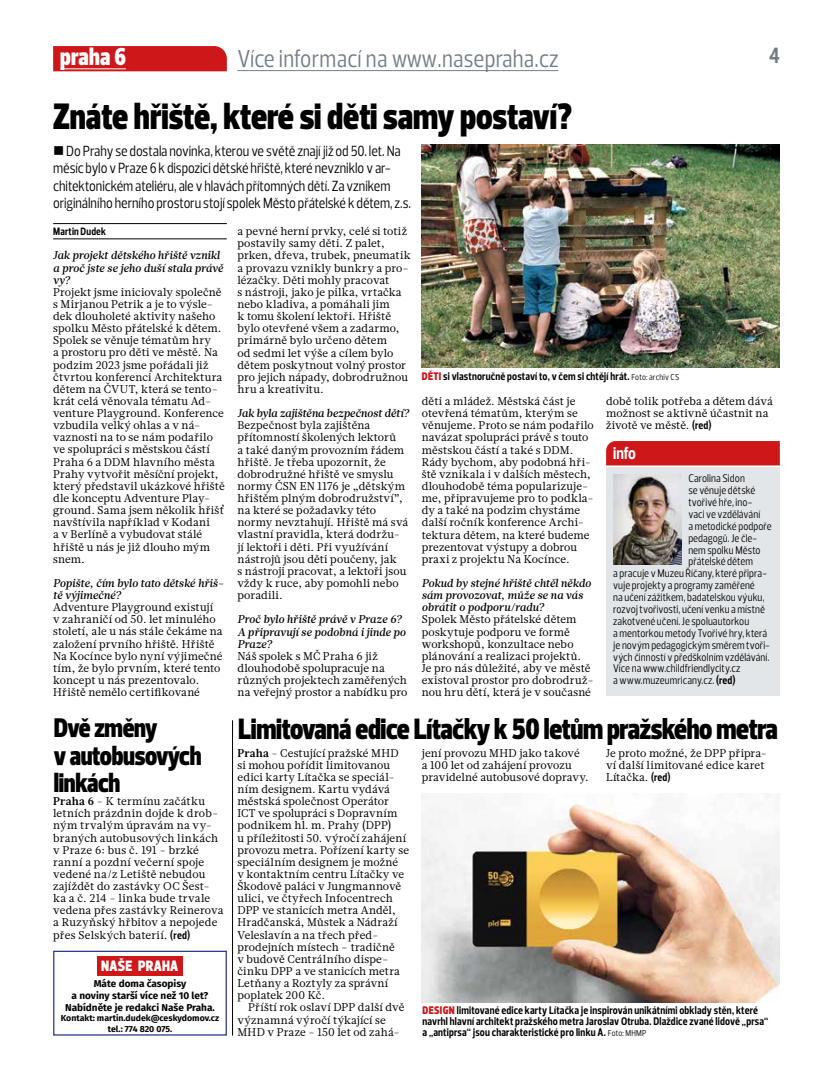
<style>
.page{position:relative;width:833px;height:1081px;background:#fff}
.page>*{position:absolute;margin:0;border:0;box-sizing:border-box;transform-origin:0 0}
.t1{font:900 37.5px "Prelo Condensed";color:#000}
.t2{font:900 30px "Prelo Condensed";letter-spacing:-.01em;color:#000}
.t3{font:900 27.5px/27.5px "Prelo Condensed";letter-spacing:-.01em;color:#000}
.t4{font:25px "Prelo Condensed";letter-spacing:.01em;color:#717e86}
.t5{font:900 25px "Prelo Condensed";letter-spacing:.01em;color:#fff}
.t6{font:700 22.5px "Prelo Condensed";color:#717e86}
.t7{font:700 17.5px "Prelo Condensed";color:#fff}
.t8{font:900 15.38px "Prelo Condensed";letter-spacing:.02em;color:#fff}
.t9{font:15px/17.5px "Prelo Condensed";letter-spacing:-.005em;color:#000}
.t10{font:11.25px/12.1px "Glosa Text";letter-spacing:.005em;color:#000}
.t11{font:11.25px "Prelo Condensed";letter-spacing:.005em;color:#000}
.t12{font:italic 500 11.25px/12.1px "Glosa Text";letter-spacing:.005em;color:#000}
.t13{font:700 11.25px/11.2px "Prelo Condensed";letter-spacing:.015em;color:#000}
.t14{font:700 10.88px "Prelo Condensed";letter-spacing:.02em;color:#000}
.t15{font:700 10px/12px "Fira Sans";color:#000;text-align:center}
.t16{font:700 8.75px/10.5px "Fira Sans";color:#000;text-align:center}
.s1{font-weight:700}
.s2{font-family:"Prelo Condensed";font-weight:700}
.s3{font-weight:900;color:#cd1719}
.s4{font-weight:400;font-size:8.75px}
</style>
<div class="page">
<img style="left:422px;top:804px;width:358px;height:198px">
<svg style="left:53px;top:46px;width:174px;height:25px;background:#cd1b1d"></svg>
<hr style="left:60px;top:68px;width:66px;height:1px;background:#fff">
<hr style="left:237px;top:70px;width:321px;height:1px;background:#717e86">
<hr style="left:53px;top:223px;width:174px;height:1px;background:#000">
<hr style="left:53px;top:239px;width:174px;height:1px;background:#000">
<img style="left:422px;top:144px;width:358px;height:224px">
<div style="left:606px;top:467px;width:174px;height:229px;background:#e2e6e9"></div>
<div style="left:606px;top:441px;width:174px;height:24px;background:#cd1719"></div>
<img style="left:614px;top:475px;width:67px;height:89px">
<hr style="left:232px;top:720px;width:1px;height:315px;background:#000">
<div style="left:53px;top:950px;width:174px;height:85px;border:1px solid #283583"></div>
<div style="left:97px;top:956px;width:86px;height:19px;background:#cd1719"></div>
<h3 class="t5" style="left:60px;top:41px;width:67px">praha 6</h3>
<h3 class="t4" style="left:237px;top:43px;width:323px">Více informací na www.nasepraha.cz</h3>
<h3 class="t6" style="left:769px;top:42px;width:12px">4</h3>
<h1 class="t1" style="left:53px;top:94px;width:520px">Znáte hřiště, které si děti samy postaví?</h1>
<p class="t9" style="left:53px;top:142px;width:359px;text-indent:13px">Do Prahy se dostala novinka, kterou ve světě znají již od 50. let. Na měsíc bylo v Praze 6 k dispozici dětské hřiště, které nevzniklo v ar&shy;chitektonickém ateliéru, ale v hlavách přítomných dětí. Za vznikem originálního herního prostoru stojí spolek Město přátelské k dětem, z.s.</p>
<p class="t14" style="left:53px;top:225px;width:54px">Martin Dudek</p>
<p class="t12" style="left:53px;top:249px;width:172px">Jak projekt dětského hřiště vznikl a proč jste se jeho duší stala právě vy?</p>
<p class="t10" style="left:53px;top:286px;width:173px">Projekt jsme iniciovaly společně s Mirjanou Petrik a je to výsle&shy;dek dlouholeté aktivity našeho spolku Město přátelské k dětem.<br>Spolek se věnuje tématům hry<br>a prostoru pro děti ve městě. Na podzim 2023 jsme pořádali již čtvrtou konferenci Architektura dětem na ČVUT, která se tento&shy;krát celá věnovala tématu Ad&shy;venture Playground. Konference vzbudila velký ohlas a v ná&shy;vaznosti na to se nám podařilo ve spolupráci s městskou částí<br>Praha 6 a DDM hlavního města<br>Prahy vytvořit měsíční projekt, který představil ukázkové hřiště dle konceptu Adventure Play&shy;ground. Sama jsem několik hřišť navštívila například v Kodani<br>a v Berlíně a vybudovat stálé hřiště u nás je již dlouho mým snem.</p>
<p class="t12" style="left:53px;top:577px;width:172px">Popište, čím bylo tato dětské hřiš&shy;tě výjimečné?</p>
<p class="t10" style="left:53px;top:601px;width:171px">Adventure Playground existují<br>v zahraničí od 50. let minulého století, ale u nás stále čekáme na založení prvního hřiště. Hřiště<br>Na Kocínce bylo nyní výjimečné tím, že bylo prvním, které tento koncept u nás prezentovalo.<br>Hřiště nemělo certifikované</p>
<h3 class="t3" style="left:54px;top:714px;width:149px">Dvě změny<br>v autobusových linkách</h3>
<p class="t10" style="left:53px;top:795px;width:172px"><span class="s1">Praha 6</span> - K termínu začátku letních prázdnin dojde k drob&shy;ným trvalým úpravám na vy&shy;braných autobusových linkách v Praze 6: bus č. 191 - brzké ranní a pozdní večerní spoje vedené na/z Letiště nebudou zajíždět do zastávky OC Šest&shy;ka a č. 214 - linka bude trvale vedena přes zastávky Reinerova a Ruzyňský hřbitov a nepojede přes Selských baterií. <span class="s2">(red)</span></p>
<h3 class="t8" style="left:101px;top:957px;width:79px">NAŠE PRAHA</h3>
<p class="t15" style="left:65px;top:976px;width:151px">Máte doma časopisy<br>a noviny starší více než 10 let?<br>Nabídněte je redakci Naše Praha.</p>
<p class="t16" style="left:61px;top:1012px;width:160px">Kontakt: martin.dudek@ceskydomov.cz tel.: 774 820 075.</p>
<p class="t10" style="left:237px;top:225px;width:175px">a pevné herní prvky, celé si totiž postavily samy děti. Z palet, prken, dřeva, trubek, pneumatik a provazu vznikly bunkry a pro&shy;lézačky. Děti mohly pracovat<br>s nástroji, jako je pilka, vrtačka nebo kladiva, a pomáhali jim<br>k tomu školení lektoři. Hřiště bylo otevřené všem a zadarmo, primárně bylo určeno dětem<br>od sedmi let výše a cílem bylo dětem poskytnout volný prostor pro jejich nápady, dobrodružnou hru a kreativitu.</p>
<p class="t12" style="left:237px;top:407px;width:173px">Jak byla zajištěna bezpečnost dětí?</p>
<p class="t10" style="left:237px;top:419px;width:172px">Bezpečnost byla zajištěna přítomností školených lektorů<br>a také daným provozním řádem hřiště. Je třeba upozornit, že dobrodružné hřiště ve smyslu normy ČSN EN 1176 je „dětským hřištěm plným dobrodružství”, na které se požadavky této normy nevztahují. Hřiště má svá vlastní pravidla, která dodržu&shy;jí lektoři i děti. Při využívání nástrojů jsou děti poučeny, jak<br>s nástroji pracovat, a lektoři jsou vždy k ruce, aby pomohli nebo poradili.</p>
<p class="t12" style="left:237px;top:613px;width:170px">Proč bylo hřiště právě v Praze 6?<br>A připravují se podobná i jinde po<br>Praze?</p>
<p class="t10" style="left:237px;top:650px;width:172px">Náš spolek s MČ Praha 6 již dlouhodobě spolupracuje na různých projektech zaměřených na veřejný prostor a nabídku pro</p>
<p class="t13" style="left:422px;top:370px;width:259px"><span class="s3">DĚTI</span> si vlastnoručně postaví to, v čem si chtějí hrát. <span class="s4">Foto: archiv CS</span></p>
<p class="t10" style="left:422px;top:395px;width:174px">děti a mládež. Městská část je otevřená tématům, kterým se věnujeme. Proto se nám podařilo navázat spolupráci právě s touto městskou částí a také s DDM.<br>Rády bychom, aby podobná hři&shy;ště vznikala i v dalších městech, dlouhodobě téma popularizuje&shy;me, připravujeme pro to podkla&shy;dy a také na podzim chystáme další ročník konference Archi&shy;tektura dětem, na které budeme prezentovat výstupy a dobrou praxi z projektu Na Kocínce.</p>
<p class="t12" style="left:422px;top:577px;width:171px">Pokud by stejné hřiště chtěl někdo sám provozovat, může se na vás obrátit o podporu/radu?</p>
<p class="t10" style="left:422px;top:613px;width:173px">Spolek Město přátelské dětem poskytuje podporu ve formě workshopů, konzultace nebo plánování a realizaci projektů.<br>Je pro nás důležité, aby ve městě existoval prostor pro dobrodruž&shy;nou hru dětí, která je v současné</p>
<p class="t10" style="left:606px;top:395px;width:168px">době tolik potřeba a dětem dává možnost se aktivně účastnit na životě ve městě. <span class="s2">(red)</span></p>
<h3 class="t7" style="left:613px;top:442px;width:24px">info</h3>
<p class="t11" style="left:688px;top:471px;width:58px">Carolina Sidon</p>
<p class="t11" style="left:688px;top:483px;width:69px">se věnuje dětské</p>
<p class="t11" style="left:688px;top:495px;width:65px">tvořivé hře, ino-</p>
<p class="t11" style="left:688px;top:507px;width:73px">vaci ve vzdělávání</p>
<p class="t11" style="left:688px;top:519px;width:85px">ametodické podpoře</p>
<p class="t11" style="left:688px;top:531px;width:70px">pedagogů. Je čle-</p>
<p class="t11" style="left:688px;top:543px;width:74px">nem spolku Město</p>
<p class="t11" style="left:688px;top:555px;width:66px">přátelské dětem</p>
<p class="t11" style="left:613px;top:566px;width:155px">a pracuje vMuzeu Říčany, které připra-</p>
<p class="t11" style="left:613px;top:578px;width:143px">vuje projekty a programy zaměřené</p>
<p class="t11" style="left:613px;top:590px;width:153px">na učení zážitkem, badatelskou výuku,</p>
<p class="t11" style="left:613px;top:602px;width:153px">rozvoj tvořivosti, učení venku amístně</p>
<p class="t11" style="left:613px;top:614px;width:138px">zakotvené učení. Je spoluautorkou</p>
<p class="t11" style="left:613px;top:626px;width:155px">amentorkou metody Tvořivé hry, která</p>
<p class="t11" style="left:613px;top:638px;width:158px">je novým pedagogickým směrem tvoři-</p>
<p class="t11" style="left:613px;top:650px;width:158px">vých činností v předškolním vzdělávání.</p>
<p class="t11" style="left:613px;top:662px;width:129px">Více na www.childfriendlycity.cz</p>
<p class="t11" style="left:613px;top:673px;width:124px">awww.muzeumricany.cz. <span class="s1">(red)</span></p>
<h2 class="t2" style="left:238px;top:711px;width:541px">Limitovaná edice Lítačky k 50 letům pražského metra</h2>
<p class="t10" style="left:237px;top:747px;width:173px"><span class="s1">Praha</span> - Cestující pražské MHD si mohou pořídit limitovanou edici karty Lítačka se speciál&shy;ním designem. Kartu vydává městská společnost Operátor<br>ICT ve spolupráci s Dopravním podnikem hl. m. Prahy (DPP)<br>u příležitosti 50. výročí zahájení provozu metra. Pořízení karty se speciálním designem je možné<br>v kontaktním centru Lítačky ve<br>Škodově paláci v Jungmannově ulici, ve čtyřech Infocentrech<br>DPP ve stanicích metra Anděl,<br>Hradčanská, Můstek a Nádraží<br>Veleslavín a na třech před&shy;prodejních místech – tradičně<br>v budově Centrálního dispe&shy;činku DPP a ve stanicích metra<br>Letňany a Roztyly za správní poplatek 200 Kč.</p>
<p class="t10" style="left:237px;top:1001px;width:168px;text-indent:11px">Příští rok oslaví DPP další dvě významná výročí týkající se<br>MHD v Praze - 150 let od zahá-</p>
<p class="t10" style="left:422px;top:747px;width:168px">jení provozu MHD jako takové<br>a 100 let od zahájení provozu pravidelné autobusové dopravy.</p>
<p class="t10" style="left:606px;top:747px;width:163px">Je proto možné, že DPP připra&shy;ví další limitované edice karet<br>Lítačka. <span class="s2">(red)</span></p>
<p class="t13" style="left:422px;top:1004px;width:347px"><span class="s3">DESIGN</span> limitované edice karty Lítačka je inspirován unikátními obklady stěn, které navrhl hlavní architekt pražského metra Jaroslav Otruba. Dlaždice zvané lidově „prsa“ a „antiprsa“ jsou charakteristické pro linku A. <span class="s4">Foto: MHMP</span></p>
</div>
